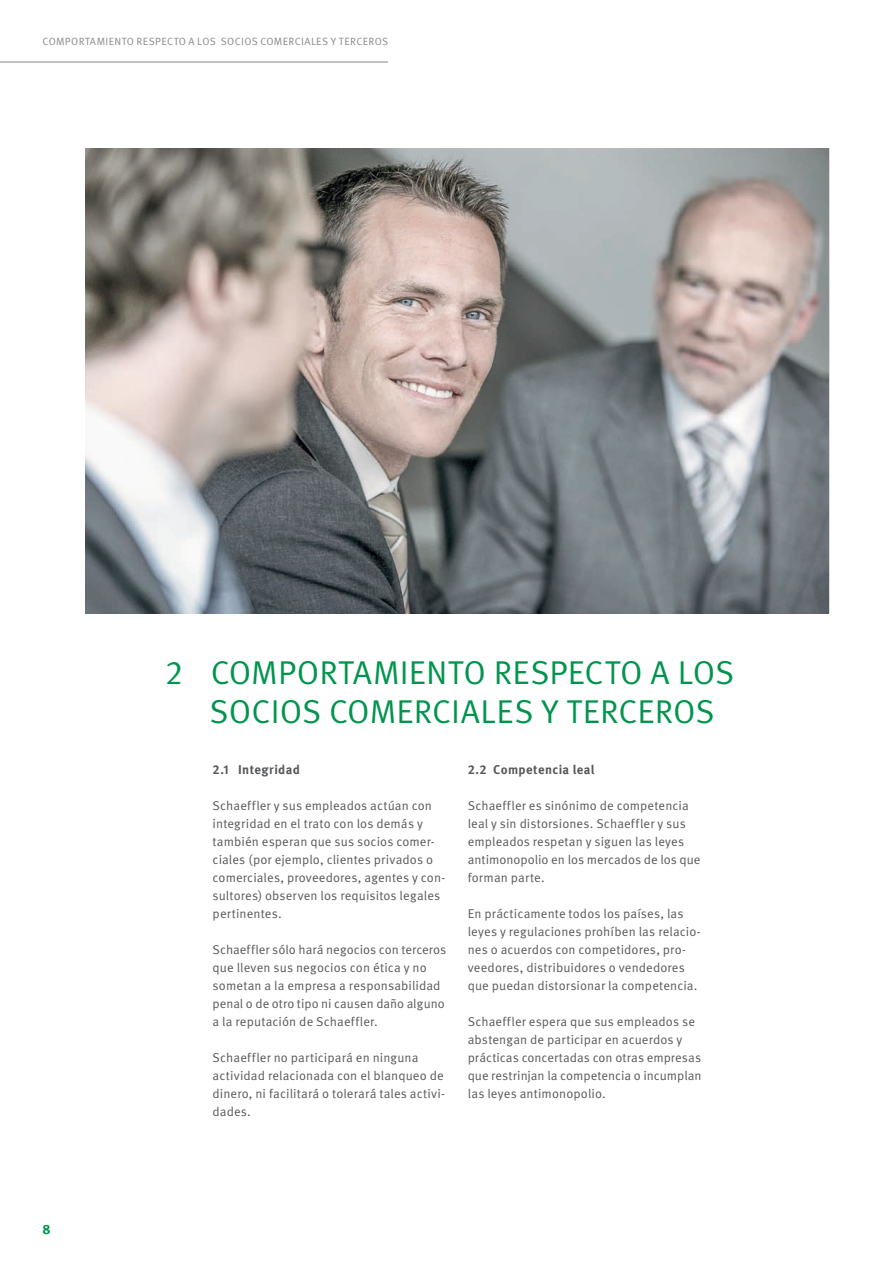
<style>
.page{position:relative;width:893px;height:1263px;background:#fff}
.page>*{position:absolute;margin:0;border:0;box-sizing:border-box;transform-origin:0 0}
.t1{font:33px/39px "Schaeffler Meta";letter-spacing:.005em;color:#00944d}
.t2{font:700 13.5px "Schaeffler Meta";color:#00944d}
.t3{font:12.75px/18px "Schaeffler Meta";letter-spacing:.01em;color:#57585a}
.t4{font:700 12.75px "Schaeffler Meta";letter-spacing:.025em;color:#57585a}
.t5{font:10.5px "Schaeffler Meta";letter-spacing:.035em;color:#87898c}
</style>
<div class="page">
<img style="left:85px;top:149px;width:744px;height:464px">
<hr style="left:0;top:62px;width:388px;height:1px;background:#87898c">
<p class="t5" style="left:43px;top:35px;width:347px">COMPORTAMIENTO RESPECTO A LOS SOCIOS COMERCIALES Y TERCEROS</p>
<h1 class="t1" style="left:210px;top:653px;width:526px;text-indent:-44px">2 COMPORTAMIENTO RESPECTO A LOS<br>SOCIOS COMERCIALES Y TERCEROS</h1>
<p class="t2" style="left:43px;top:1221px;width:10px">8</p>
<p class="t4" style="left:213px;top:762px;width:89px">2.1 Integridad</p>
<p class="t3" style="left:213px;top:797px;width:234px">Schaeffler y sus empleados actúan con integridad en el trato con los demás y también esperan que sus socios comer&shy;ciales (por ejemplo, clientes privados o comerciales, proveedores, agentes y con&shy;sultores) observen los requisitos legales pertinentes.</p>
<p class="t3" style="left:213px;top:941px;width:235px">Schaeffler sólo hará negocios con terceros que lleven sus negocios con ética y no sometan a la empresa a responsabilidad penal o de otro tipo ni causen daño alguno a la reputación de Schaeffler.</p>
<p class="t3" style="left:213px;top:1049px;width:234px">Schaeffler no participará en ninguna actividad relacionada con el blanqueo de dinero, ni facilitará o tolerará tales activi&shy;dades.</p>
<p class="t4" style="left:468px;top:762px;width:128px">2.2 Competencia leal</p>
<p class="t3" style="left:468px;top:797px;width:234px">Schaeffler es sinónimo de competencia leal y sin distorsiones. Schaeffler y sus empleados respetan y siguen las leyes antimonopolio en los mercados de los que forman parte.</p>
<p class="t3" style="left:468px;top:905px;width:235px">En prácticamente todos los países, las leyes y regulaciones prohíben las relacio&shy;nes o acuerdos con competidores, pro&shy;veedores, distribuidores o vendedores que puedan distorsionar la competencia.</p>
<p class="t3" style="left:468px;top:1013px;width:235px">Schaeffler espera que sus empleados se abstengan de participar en acuerdos y prácticas concertadas con otras empresas que restrinjan la competencia o incumplan las leyes antimonopolio.</p>
</div>
